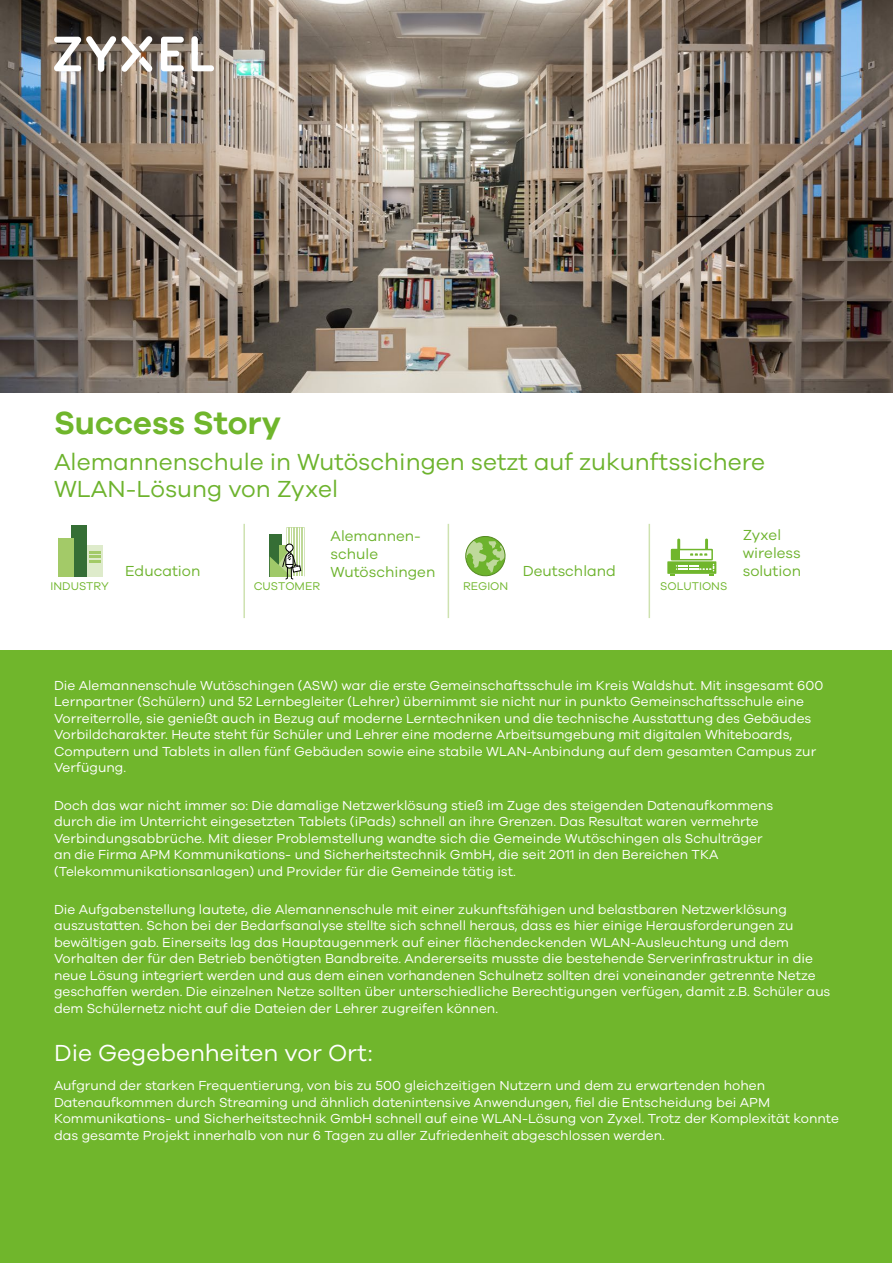
<style>
.page{position:relative;width:893px;height:1263px;background:#fff}
.page>*{position:absolute;margin:0;border:0;box-sizing:border-box;transform-origin:0 0}
.t1{font:600 33px "Galano Grotesque";color:#70b62c}
.t2{font:24px/27px "Galano Grotesque";color:#6db32d}
.t3{font:24px "Galano Grotesque";color:#fff}
.t4{font:15px/18px "Galano Grotesque";color:#6db32d}
.t5{font:13.5px/16.5px "Galano Grotesque";color:#fff}
.t6{font:11.55px "Galano Grotesque";color:#70b62c}
</style>
<div class="page">
<div style="left:1px;top:650px;width:891px;height:612px;background:#70b62c"></div>
<img style="left:0;top:0;width:893px;height:392px">
<svg style="left:243px;top:524px;width:2px;height:94px"></svg>
<svg style="left:448px;top:524px;width:1px;height:94px"></svg>
<svg style="left:649px;top:524px;width:1px;height:94px"></svg>
<div style="left:71px;top:525px;width:16px;height:52px;background:#356e35"></div>
<div style="left:58px;top:538px;width:16px;height:39px;background:#a3ca68"></div>
<div style="left:87px;top:545px;width:16px;height:32px;background:#deebcb"></div>
<svg style="left:89px;top:551px;width:11px;height:11px"></svg>
<svg style="left:270px;top:527px;width:35px;height:53px"></svg>
<svg style="left:465px;top:536px;width:41px;height:41px"></svg>
<div style="left:667px;top:561px;width:49px;height:13px;background:#70b62c"></div>
<svg style="left:670px;top:564px;width:44px;height:12px"></svg>
<div style="left:671px;top:549px;width:42px;height:11px;border:2px solid #70b62c"></div>
<div style="left:671px;top:550px;width:8px;height:10px;background:#70b62c"></div>
<svg style="left:690px;top:538px;width:18px;height:18px"></svg>
<svg style="left:677px;top:538px;width:3px;height:12px"></svg>
<svg style="left:191px;top:36px;width:23px;height:35px"></svg>
<svg style="left:161px;top:37px;width:23px;height:34px"></svg>
<svg style="left:54px;top:36px;width:99px;height:36px"></svg>
<h1 class="t1" style="left:54px;top:403px;width:229px">Success Story</h1>
<h2 class="t2" style="left:54px;top:448px;width:713px">Alemannenschule in Wutöschingen setzt auf zukunftssichere<br>WLAN-Lösung von Zyxel</h2>
<p class="t4" style="left:125px;top:562px;width:77px">Education</p>
<p class="t4" style="left:331px;top:526px;width:106px">Alemannen&shy;schule<br>Wutöschingen</p>
<p class="t4" style="left:523px;top:562px;width:95px">Deutschland</p>
<p class="t6" style="left:51px;top:579px;width:60px">INDUSTRY</p>
<p class="t6" style="left:254px;top:579px;width:68px">CUSTOMER</p>
<p class="t6" style="left:463px;top:579px;width:47px">REGION</p>
<p class="t6" style="left:660px;top:579px;width:68px">SOLUTIONS</p>
<p class="t4" style="left:743px;top:526px;width:60px">Zyxel wireless solution</p>
<p class="t5" style="left:54px;top:676px;width:771px">Die Alemannenschule Wutöschingen (ASW) war die erste Gemeinschaftsschule im Kreis Waldshut. Mit insgesamt 600<br>Lernpartner (Schülern) und 52 Lernbegleiter (Lehrer) übernimmt sie nicht nur in punkto Gemeinschaftsschule eine Vorreiterrolle, sie genießt auch in Bezug auf moderne Lerntechniken und die technische Ausstattung des Gebäudes Vorbildcharakter. Heute steht für Schüler und Lehrer eine moderne Arbeitsumgebung mit digitalen Whiteboards, Computern und Tablets in allen fünf Gebäuden sowie eine stabile WLAN-Anbindung auf dem gesamten Campus zur Verfügung.</p>
<p class="t5" style="left:54px;top:797px;width:721px">Doch das war nicht immer so: Die damalige Netzwerklösung stieß im Zuge des steigenden Datenaufkommens durch die im Unterricht eingesetzten Tablets (iPads) schnell an ihre Grenzen. Das Resultat waren vermehrte Verbindungsabbrüche. Mit dieser Problemstellung wandte sich die Gemeinde Wutöschingen als Schulträger an die Firma APM Kommunikations- und Sicherheitstechnik GmbH, die seit 2011 in den Bereichen TKA (Telekommunikationsanlagen) und Provider für die Gemeinde tätig ist.</p>
<p class="t5" style="left:54px;top:900px;width:778px">Die Aufgabenstellung lautete, die Alemannenschule mit einer zukunftsfähigen und belastbaren Netzwerklösung auszustatten. Schon bei der Bedarfsanalyse stellte sich schnell heraus, dass es hier einige Herausforderungen zu bewältigen gab. Einerseits lag das Hauptaugenmerk auf einer flächendeckenden WLAN-Ausleuchtung und dem Vorhalten der für den Betrieb benötigten Bandbreite. Andererseits musste die bestehende Serverinfrastruktur in die neue Lösung integriert werden und aus dem einen vorhandenen Schulnetz sollten drei voneinander getrennte Netze geschaffen werden. Die einzelnen Netze sollten über unterschiedliche Berechtigungen verfügen, damit z.B. Schüler aus dem Schülernetz nicht auf die Dateien der Lehrer zugreifen können.</p>
<h2 class="t3" style="left:54px;top:1038px;width:320px">Die Gegebenheiten vor Ort:</h2>
<p class="t5" style="left:54px;top:1077px;width:786px">Aufgrund der starken Frequentierung, von bis zu 500 gleichzeitigen Nutzern und dem zu erwartenden hohen Datenaufkommen durch Streaming und ähnlich datenintensive Anwendungen, fiel die Entscheidung bei APM Kommunikations- und Sicherheitstechnik GmbH schnell auf eine WLAN-Lösung von Zyxel. Trotz der Komplexität konnte das gesamte Projekt innerhalb von nur 6 Tagen zu aller Zufriedenheit abgeschlossen werden.</p>
</div>
